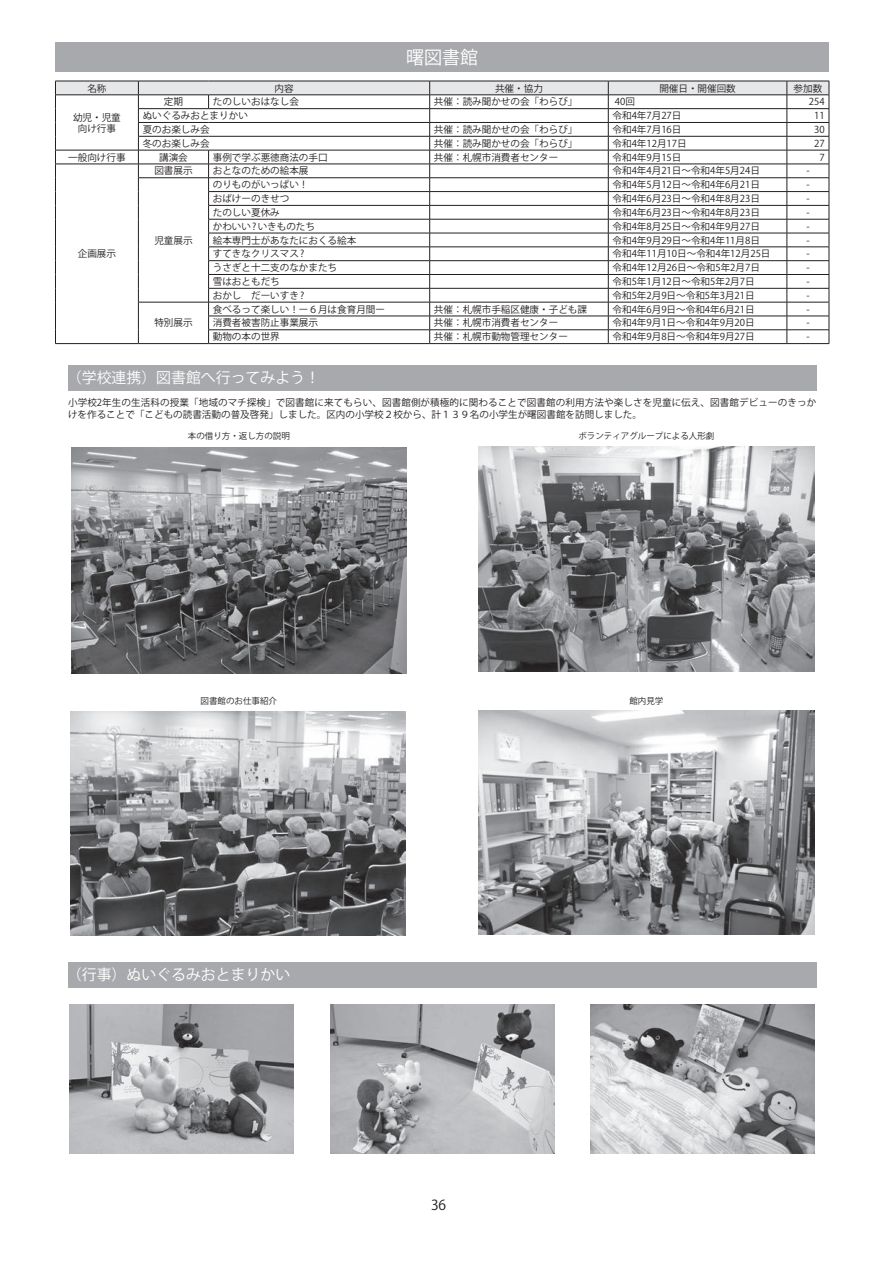
<style>
.page{position:relative;width:893px;height:1263px;background:#fff}
.page>*{position:absolute;margin:0;border:0;box-sizing:border-box;transform-origin:0 0}
.t1{font:18px "Koz Go Pro";color:#fff}
.t2{font:14.85px "Koz Go Pro";color:#fff}
.t3{font:13.8px "Koz Go Pro";color:#231f20}
.t4{font:9.6px/11.1px "Koz Go Pro";color:#231f20;text-align:center}
.t5{font:8.55px "Koz Go Pro";color:#231f20}
</style>
<div class="page">
<img style="left:70px;top:711px;width:336px;height:224px">
<img style="left:479px;top:710px;width:335px;height:224px">
<img style="left:71px;top:447px;width:336px;height:226px">
<img style="left:479px;top:446px;width:336px;height:226px">
<img style="left:70px;top:1005px;width:224px;height:148px">
<img style="left:330px;top:1005px;width:224px;height:148px">
<img style="left:590px;top:1005px;width:224px;height:148px">
<svg style="left:55px;top:81px;width:775px;height:262px"></svg>
<hr style="left:55px;top:343px;width:83px;height:1px;background:#231f20">
<hr style="left:138px;top:343px;width:71px;height:1px;background:#231f20">
<hr style="left:209px;top:343px;width:221px;height:1px;background:#231f20">
<hr style="left:430px;top:343px;width:178px;height:1px;background:#231f20">
<hr style="left:608px;top:343px;width:179px;height:1px;background:#231f20">
<hr style="left:787px;top:343px;width:42px;height:1px;background:#231f20">
<div style="left:55px;top:43px;width:774px;height:29px;background:#a8a9ad"></div>
<div style="left:68px;top:365px;width:748px;height:26px;background:#a8a9ad"></div>
<div style="left:68px;top:962px;width:748px;height:25px;background:#a8a9ad"></div>
<h1 class="t1" style="left:406px;top:46px;width:74px">曙図書館</h1>
<p class="t4" style="left:87px;top:83px;width:21px">名称</p>
<p class="t4" style="left:274px;top:83px;width:21px">内容</p>
<p class="t4" style="left:495px;top:83px;width:49px">共催・協力</p>
<p class="t4" style="left:659px;top:83px;width:78px">開催日・開催回数</p>
<p class="t4" style="left:794px;top:83px;width:30px">参加数</p>
<p class="t4" style="left:73px;top:112px;width:49px">幼児・児童向け行事</p>
<p class="t4" style="left:164px;top:97px;width:21px">定期</p>
<p class="t4" style="left:213px;top:97px;width:88px">たのしいおはなし会</p>
<p class="t4" style="left:434px;top:97px;width:145px">共催：読み聞かせの会「わらび」</p>
<p class="t4" style="left:615px;top:97px;width:22px">40回</p>
<p class="t4" style="left:809px;top:97px;width:17px">254</p>
<p class="t4" style="left:143px;top:110px;width:107px">ぬいぐるみおとまりかい</p>
<p class="t4" style="left:613px;top:110px;width:70px">令和4年7月27日</p>
<p class="t4" style="left:814px;top:110px;width:12px">11</p>
<p class="t4" style="left:143px;top:124px;width:68px">夏のお楽しみ会</p>
<p class="t4" style="left:434px;top:124px;width:145px">共催：読み聞かせの会「わらび」</p>
<p class="t4" style="left:613px;top:124px;width:70px">令和4年7月16日</p>
<p class="t4" style="left:814px;top:124px;width:12px">30</p>
<p class="t4" style="left:143px;top:138px;width:68px">冬のお楽しみ会</p>
<p class="t4" style="left:434px;top:138px;width:145px">共催：読み聞かせの会「わらび」</p>
<p class="t4" style="left:613px;top:138px;width:76px">令和4年12月17日</p>
<p class="t4" style="left:814px;top:138px;width:12px">27</p>
<p class="t4" style="left:68px;top:152px;width:59px">一般向け行事</p>
<p class="t4" style="left:159px;top:152px;width:30px">講演会</p>
<p class="t4" style="left:213px;top:152px;width:116px">事例で学ぶ悪徳商法の手口</p>
<p class="t4" style="left:434px;top:152px;width:126px">共催：札幌市消費者センター</p>
<p class="t4" style="left:613px;top:152px;width:70px">令和4年9月15日</p>
<p class="t4" style="left:819px;top:152px;width:7px">7</p>
<p class="t4" style="left:78px;top:249px;width:40px">企画展示</p>
<p class="t4" style="left:154px;top:166px;width:40px">図書展示</p>
<p class="t4" style="left:213px;top:166px;width:97px">おとなのための絵本展</p>
<p class="t4" style="left:613px;top:166px;width:149px">令和4年4月21日～令和4年5月24日</p>
<p class="t4" style="left:806px;top:166px;width:5px">-</p>
<p class="t4" style="left:154px;top:235px;width:40px">児童展示</p>
<p class="t4" style="left:154px;top:318px;width:40px">特別展示</p>
<p class="t4" style="left:213px;top:179px;width:97px">のりものがいっぱい！</p>
<p class="t4" style="left:613px;top:179px;width:149px">令和4年5月12日～令和4年6月21日</p>
<p class="t4" style="left:806px;top:179px;width:5px">-</p>
<p class="t4" style="left:213px;top:193px;width:78px">おばけーのきせつ</p>
<p class="t4" style="left:613px;top:193px;width:149px">令和4年6月23日～令和4年8月23日</p>
<p class="t4" style="left:806px;top:193px;width:5px">-</p>
<p class="t4" style="left:213px;top:207px;width:68px">たのしい夏休み</p>
<p class="t4" style="left:613px;top:207px;width:149px">令和4年6月23日～令和4年8月23日</p>
<p class="t4" style="left:806px;top:207px;width:5px">-</p>
<p class="t4" style="left:213px;top:221px;width:104px">かわいい ? いきものたち</p>
<p class="t4" style="left:613px;top:221px;width:149px">令和4年8月25日～令和4年9月27日</p>
<p class="t4" style="left:806px;top:221px;width:5px">-</p>
<p class="t4" style="left:213px;top:235px;width:145px">絵本専門士があなたにおくる絵本</p>
<p class="t4" style="left:613px;top:235px;width:149px">令和4年9月29日～令和4年11月8日</p>
<p class="t4" style="left:806px;top:235px;width:5px">-</p>
<p class="t4" style="left:213px;top:249px;width:93px">すてきなクリスマス ?</p>
<p class="t4" style="left:613px;top:249px;width:159px">令和4年11月10日～令和4年12月25日</p>
<p class="t4" style="left:806px;top:249px;width:5px">-</p>
<p class="t4" style="left:213px;top:262px;width:126px">うさぎと十二支のなかまたち</p>
<p class="t4" style="left:613px;top:262px;width:149px">令和4年12月26日～令和5年2月7日</p>
<p class="t4" style="left:806px;top:262px;width:5px">-</p>
<p class="t4" style="left:213px;top:276px;width:68px">雪はおともだち</p>
<p class="t4" style="left:613px;top:276px;width:144px">令和5年1月12日～令和5年2月7日</p>
<p class="t4" style="left:806px;top:276px;width:5px">-</p>
<p class="t4" style="left:213px;top:290px;width:93px">おかし　だーいすき ?</p>
<p class="t4" style="left:613px;top:290px;width:144px">令和5年2月9日～令和5年3月21日</p>
<p class="t4" style="left:806px;top:290px;width:5px">-</p>
<p class="t4" style="left:213px;top:304px;width:174px">食べるって楽しい！ー６月は食育月間ー</p>
<p class="t4" style="left:434px;top:304px;width:155px">共催：札幌市手稲区健康・子ども課</p>
<p class="t4" style="left:613px;top:304px;width:144px">令和4年6月9日～令和4年6月21日</p>
<p class="t4" style="left:806px;top:304px;width:5px">-</p>
<p class="t4" style="left:213px;top:318px;width:107px">消費者被害防止事業展示</p>
<p class="t4" style="left:434px;top:318px;width:126px">共催：札幌市消費者センター</p>
<p class="t4" style="left:613px;top:318px;width:144px">令和4年9月1日～令和4年9月20日</p>
<p class="t4" style="left:806px;top:318px;width:5px">-</p>
<p class="t4" style="left:213px;top:331px;width:68px">動物の本の世界</p>
<p class="t4" style="left:434px;top:331px;width:135px">共催：札幌市動物管理センター</p>
<p class="t4" style="left:613px;top:331px;width:144px">令和4年9月8日～令和4年9月27日</p>
<p class="t4" style="left:806px;top:331px;width:5px">-</p>
<h2 class="t2" style="left:67px;top:368px;width:254px">（学校連携）図書館へ行ってみよう！</h2>
<p class="t4" style="left:68px;top:398px;width:750px;text-align:left">小学校2年生の生活科の授業「地域のマチ探検」で図書館に来てもらい、図書館側が積極的に関わることで図書館の利用方法や楽しさを児童に伝え、図書館デビューのきっかけを作ることで「こどもの読書活動の普及啓発」しました。区内の小学校２校から、計１３９名の小学生が曙図書館を訪問しました。</p>
<p class="t5" style="left:188px;top:430px;width:104px">本の借り方・返し方の説明</p>
<p class="t5" style="left:578px;top:430px;width:138px">ボランティアグループによる人形劇</p>
<p class="t5" style="left:201px;top:695px;width:78px">図書館のお仕事紹介</p>
<h2 class="t2" style="left:67px;top:965px;width:225px">（行事）ぬいぐるみおとまりかい</h2>
<h3 class="t3" style="left:431px;top:1196px;width:17px">36</h3>
<p class="t5" style="left:629px;top:695px;width:36px">館内見学</p>
</div>
